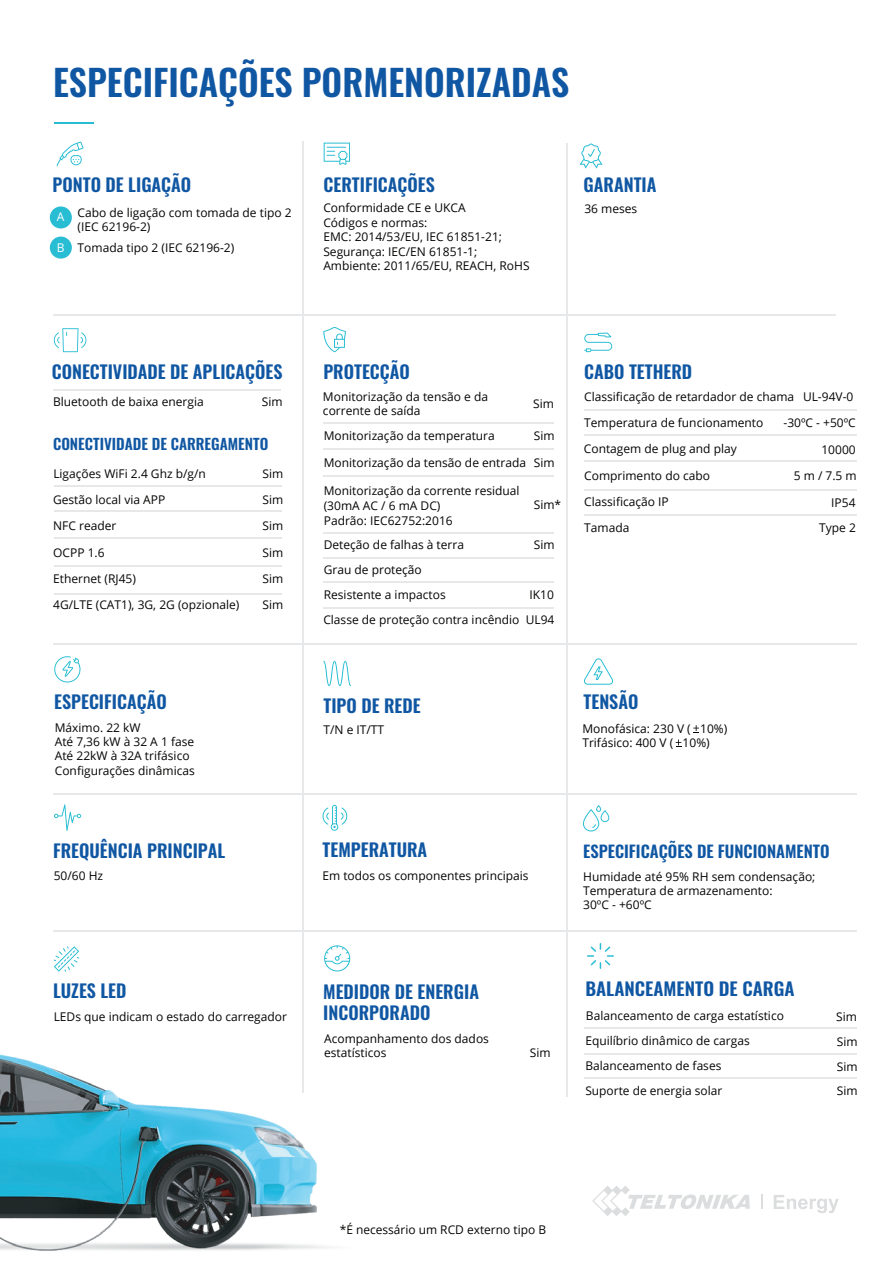
<style>
.page{position:relative;width:893px;height:1263px;background:#fff}
.page>*{position:absolute;margin:0;border:0;box-sizing:border-box;transform-origin:0 0}
.t1{font:36px "Oswald";color:#1057a3}
.t2{font:18px "Oswald";color:#1057a3}
.t3{font:18px "Oswald";color:#1057a3;scale:1.04 1}
.t4{font:16.5px "Oswald";color:#1057a3}
.t5{font:15px "Oswald";color:#1057a3}
.t6{font:12px/14.4px "Open Sans";color:#040503}
.t7{font:12px "Open Sans";color:#fff}
</style>
<div class="page">
<img style="left:0;top:1034px;width:330px;height:217px">
<hr style="left:55px;top:122px;width:39px;height:2px;background:#29bdd4">
<hr style="left:303px;top:142px;width:1px;height:951px;background:#e7e8e9">
<hr style="left:566px;top:143px;width:1px;height:954px;background:#e7e8e9">
<hr style="left:54px;top:314px;width:782px;height:2px;background:#e7e8e9">
<hr style="left:54px;top:644px;width:803px;height:1px;background:#e7e8e9">
<hr style="left:53px;top:793px;width:803px;height:1px;background:#e7e8e9">
<hr style="left:53px;top:930px;width:803px;height:2px;background:#e7e8e9">
<svg style="left:54px;top:656px;width:27px;height:26px"></svg>
<hr style="left:54px;top:389px;width:227px;height:2px;background:#e7e8e9">
<hr style="left:54px;top:485px;width:227px;height:1px;background:#e7e8e9">
<hr style="left:54px;top:510px;width:227px;height:2px;background:#e7e8e9">
<hr style="left:54px;top:538px;width:227px;height:1px;background:#e7e8e9">
<hr style="left:54px;top:565px;width:227px;height:2px;background:#e7e8e9">
<hr style="left:54px;top:593px;width:227px;height:1px;background:#e7e8e9">
<svg style="left:54px;top:328px;width:32px;height:24px"></svg>
<hr style="left:584px;top:409px;width:273px;height:2px;background:#e7e8e9">
<hr style="left:584px;top:435px;width:273px;height:1px;background:#e7e8e9">
<hr style="left:584px;top:460px;width:273px;height:1px;background:#e7e8e9">
<hr style="left:584px;top:489px;width:273px;height:1px;background:#e7e8e9">
<hr style="left:584px;top:514px;width:273px;height:2px;background:#e7e8e9">
<svg style="left:584px;top:333px;width:28px;height:19px"></svg>
<svg style="left:323px;top:661px;width:28px;height:25px"></svg>
<svg style="left:54px;top:804px;width:27px;height:27px"></svg>
<svg style="left:324px;top:945px;width:26px;height:26px"></svg>
<svg style="left:54px;top:946px;width:25px;height:26px"></svg>
<svg style="left:323px;top:805px;width:24px;height:26px"></svg>
<svg style="left:324px;top:143px;width:26px;height:22px"></svg>
<svg style="left:583px;top:805px;width:26px;height:26px"></svg>
<svg style="left:57px;top:141px;width:26px;height:25px"></svg>
<div style="left:50px;top:206px;width:22px;height:22px;background:#29bdd4;border-radius:50%"></div>
<div style="left:50px;top:237px;width:22px;height:22px;background:#29bdd4;border-radius:50%"></div>
<svg style="left:580px;top:144px;width:23px;height:25px"></svg>
<svg style="left:584px;top:658px;width:29px;height:27px"></svg>
<svg style="left:693px;top:725px;width:6px;height:8px"></svg>
<svg style="left:676px;top:739px;width:5px;height:8px"></svg>
<svg style="left:587px;top:943px;width:27px;height:26px"></svg>
<hr style="left:584px;top:1053px;width:273px;height:1px;background:#e7e8e9">
<hr style="left:584px;top:1077px;width:273px;height:2px;background:#e7e8e9">
<hr style="left:584px;top:1027px;width:273px;height:2px;background:#e7e8e9">
<svg style="left:592px;top:1186px;width:158px;height:30px"></svg>
<svg style="left:761px;top:1195px;width:2px;height:14px"></svg>
<svg style="left:774px;top:1195px;width:65px;height:18px"></svg>
<hr style="left:324px;top:532px;width:230px;height:2px;background:#e7e8e9">
<hr style="left:324px;top:581px;width:230px;height:1px;background:#e7e8e9">
<hr style="left:324px;top:607px;width:230px;height:1px;background:#e7e8e9">
<hr style="left:324px;top:557px;width:230px;height:2px;background:#e7e8e9">
<svg style="left:323px;top:327px;width:23px;height:25px"></svg>
<hr style="left:323px;top:422px;width:231px;height:2px;background:#e7e8e9">
<hr style="left:324px;top:475px;width:230px;height:2px;background:#e7e8e9">
<hr style="left:324px;top:448px;width:230px;height:2px;background:#e7e8e9">
<h1 class="t1" style="left:53px;top:50px;width:518px">ESPECIFICAÇÕES PORMENORIZADAS</h1>
<h2 class="t2" style="left:53px;top:168px;width:140px">PONTO DE LIGAÇÃO</h2>
<p class="t7" style="left:57px;top:209px;width:9px">A</p>
<p class="t7" style="left:57px;top:239px;width:9px">B</p>
<p class="t6" style="left:78px;top:205px;width:216px">Cabo de ligação com tomada de tipo 2 (IEC 62196-2)</p>
<p class="t6" style="left:78px;top:240px;width:158px">Tomada tipo 2 (IEC 62196-2)</p>
<h2 class="t2" style="left:324px;top:168px;width:113px">CERTIFICAÇÕES</h2>
<p class="t6" style="left:323px;top:201px;width:208px">Conformidade CE e UKCA<br>Códigos e normas:<br>EMC: 2014/53/EU, IEC 61851-21;<br>Segurança: IEC/EN 61851-1;<br>Ambiente: 2011/65/EU, REACH, RoHS</p>
<h2 class="t2" style="left:584px;top:168px;width:74px">GARANTIA</h2>
<p class="t6" style="left:584px;top:201px;width:54px">36 meses</p>
<h2 class="t2" style="left:52px;top:356px;width:232px">CONECTIVIDADE DE APLICAÇÕES</h2>
<p class="t6" style="left:53px;top:394px;width:152px">Bluetooth de baixa energia</p>
<p class="t6" style="left:262px;top:394px;width:22px">Sim</p>
<p class="t5" style="left:53px;top:431px;width:217px">CONECTIVIDADE DE CARREGAMENTO</p>
<p class="t6" style="left:263px;top:460px;width:22px;line-height:26.1px;text-align:justify">Sim Sim Sim</p>
<p class="t6" style="left:263px;top:539px;width:22px;line-height:26.2px;text-align:justify">Sim Sim Sim</p>
<p class="t6" style="left:53px;top:466px;width:154px">Ligações WiFi 2.4 Ghz b/g/n</p>
<p class="t6" style="left:53px;top:492px;width:114px">Gestão local via APP</p>
<p class="t6" style="left:53px;top:518px;width:65px">NFC reader</p>
<p class="t6" style="left:53px;top:545px;width:53px">OCPP 1.6</p>
<p class="t6" style="left:53px;top:565px;width:188px;line-height:26.2px">Ethernet (RJ45)<br>4G/LTE (CAT1), 3G, 2G (opzionale)</p>
<h2 class="t2" style="left:323px;top:355px;width:88px">PROTECÇÃO</h2>
<p class="t6" style="left:323px;top:390px;width:167px;line-height:13.5px">Monitorização da tensão e da corrente de saída</p>
<p class="t6" style="left:324px;top:428px;width:173px">Monitorização da temperatura</p>
<p class="t6" style="left:324px;top:455px;width:204px">Monitorização da tensão de entrada</p>
<p class="t6" style="left:324px;top:482px;width:197px;line-height:15px">Monitorização da corrente residual (30mA AC / 6 mA DC)<br>Padrão: IEC62752:2016</p>
<p class="t6" style="left:324px;top:532px;width:142px;line-height:24.9px">Deteção de falhas à terra<br>Grau de proteção<br>Resistente a impactos</p>
<p class="t6" style="left:533px;top:397px;width:22px">Sim</p>
<p class="t6" style="left:534px;top:428px;width:22px">Sim</p>
<p class="t6" style="left:534px;top:455px;width:22px">Sim</p>
<p class="t6" style="left:534px;top:497px;width:29px">Sim*</p>
<p class="t6" style="left:534px;top:537px;width:22px">Sim</p>
<p class="t6" style="left:323px;top:582px;width:233px;line-height:24.5px;text-align:right">IK10<br>Classe de proteção contra incêndio UL94</p>
<h2 class="t2" style="left:584px;top:355px;width:109px">CABO TETHERD</h2>
<p class="t6" style="left:584px;top:389px;width:271px">Classificação de retardador de chama UL-94V-0</p>
<p class="t6" style="left:783px;top:415px;width:74px">-30ºC - +50ºC</p>
<p class="t6" style="left:584px;top:416px;width:181px">Temperatura de funcionamento</p>
<p class="t6" style="left:584px;top:441px;width:154px">Contagem de plug and play</p>
<p class="t6" style="left:584px;top:468px;width:127px">Comprimento do cabo</p>
<p class="t6" style="left:821px;top:442px;width:36px">10000</p>
<p class="t6" style="left:794px;top:468px;width:64px">5 m / 7.5 m</p>
<p class="t6" style="left:584px;top:494px;width:86px">Classificação IP</p>
<p class="t6" style="left:831px;top:495px;width:26px">IP54</p>
<p class="t6" style="left:584px;top:521px;width:47px">Tamada</p>
<p class="t6" style="left:819px;top:520px;width:38px">Type 2</p>
<h2 class="t2" style="left:54px;top:686px;width:114px">ESPECIFICAÇÃO</h2>
<p class="t6" style="left:55px;top:720px;width:142px">Máximo. 22 kW<br>Até 7,36 kW à 32 A 1 fase<br>Até 22kW à 32A trifásico<br>Configurações dinâmicas</p>
<h2 class="t2" style="left:323px;top:690px;width:99px">TIPO DE REDE</h2>
<p class="t6" style="left:324px;top:722px;width:62px">T/N e IT/TT</p>
<h2 class="t2" style="left:584px;top:685px;width:56px">TENSÃO</h2>
<p class="t6" style="left:582px;top:721px;width:146px">Monofásica: 230 V ( 10%)<br>Trifásico: 400 V ( 10%)</p>
<h2 class="t2" style="left:53px;top:834px;width:174px">FREQUÊNCIA PRINCIPAL</h2>
<h2 class="t2" style="left:323px;top:834px;width:106px">TEMPERATURA</h2>
<h3 class="t4" style="left:583px;top:836px;width:248px">ESPECIFICAÇÕES DE FUNCIONAMENTO</h3>
<p class="t6" style="left:54px;top:868px;width:51px">50/60 Hz</p>
<p class="t6" style="left:322px;top:868px;width:208px">Em todos os componentes principais</p>
<p class="t6" style="left:583px;top:869px;width:234px">Humidade até 95% RH sem condensação;<br>Temperatura de armazenamento:<br>30ºC - +60ºC</p>
<h2 class="t2" style="left:53px;top:975px;width:75px">LUZES LED</h2>
<h2 class="t2" style="left:323px;top:975px;width:157px">MEDIDOR DE ENERGIA</h2>
<h2 class="t3" style="left:585px;top:973px;width:203px">BALANCEAMENTO DE CARGA</h2>
<p class="t6" style="left:54px;top:1009px;width:235px">LEDs que indicam o estado do carregador</p>
<h2 class="t2" style="left:323px;top:997px;width:109px">INCORPORADO</h2>
<p class="t6" style="left:324px;top:1031px;width:166px">Acompanhamento dos dados estatísticos</p>
<p class="t6" style="left:530px;top:1045px;width:22px">Sim</p>
<p class="t6" style="left:585px;top:1003px;width:200px;line-height:24.8px">Balanceamento de carga estatístico<br>Equilíbrio dinâmico de cargas<br>Balanceamento de fases<br>Suporte de energia solar</p>
<p class="t6" style="left:836px;top:1003px;width:23px;line-height:25.2px;text-align:justify">Sim Sim Sim</p>
<p class="t6" style="left:837px;top:1083px;width:22px">Sim</p>
<p class="t6" style="left:340px;top:1222px;width:208px">*É necessário um RCD externo tipo B</p>
</div>
